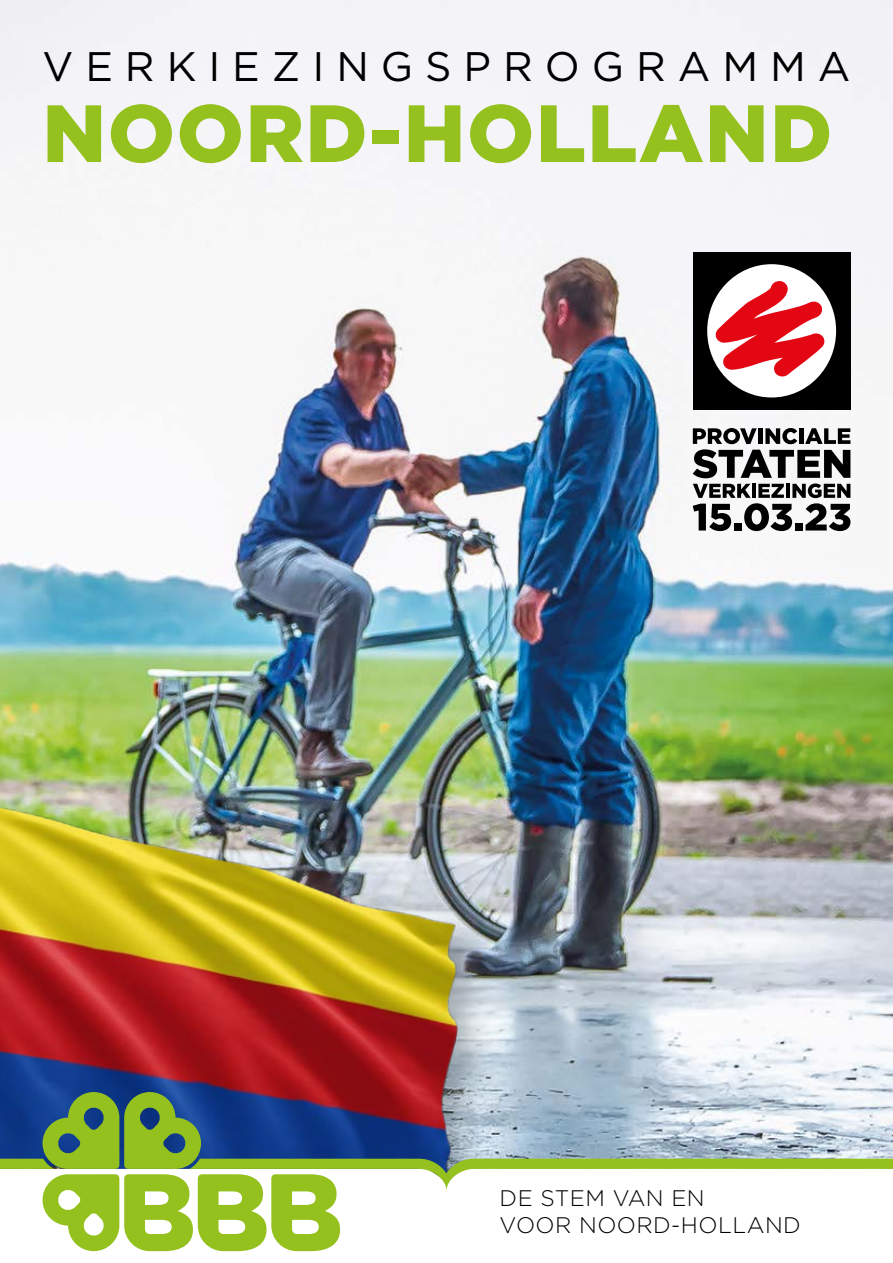
<style>
.page{position:relative;width:893px;height:1263px;background:#fff}
.page>*{position:absolute;margin:0;border:0;box-sizing:border-box;transform-origin:0 0}
.t1{font:900 81px "Gotham";letter-spacing:.02em;color:#95c11f}
.t2{font:41.25px "Gotham";letter-spacing:.29em;color:#000}
.t3{font:300 22.5px/27px "Gotham";letter-spacing:.02em;color:#000}
</style>
<div class="page">
<img style="left:0;top:0;width:893px;height:1092px">
<img style="left:0;top:793px;width:504px;height:299px">
<svg style="left:0;top:1092px;width:893px;height:159px"></svg>
<div style="left:693px;top:252px;width:157px;height:158px;background:#000"></div>
<div style="left:707px;top:264px;width:129px;height:133px;background:#fff;border-radius:50%"></div>
<svg style="left:0;top:156px;width:893px;height:221px"></svg>
<svg style="left:693px;top:428px;width:157px;height:103px"></svg>
<h2 class="t2" style="left:43px;top:44px;width:809px">VERKIEZINGSPROGRAMMA</h2>
<h1 class="t1" style="left:43px;top:87px;width:791px">NOORD-HOLLAND</h1>
<p class="t3" style="left:500px;top:1184px;width:303px">DE STEM VAN EN<br>VOOR NOORD-HOLLAND</p>
</div>
